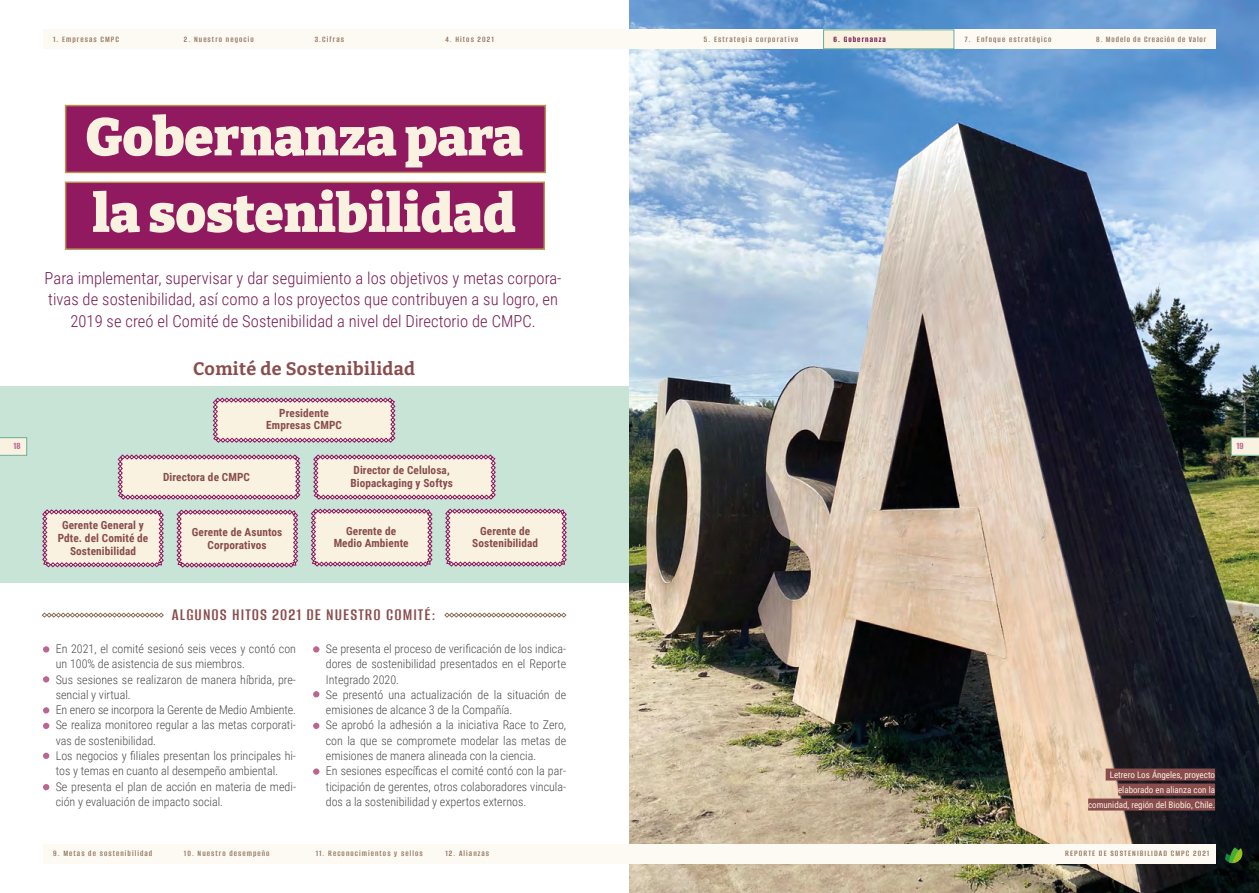
<style>
.page{position:relative;width:1259px;height:893px;background:#fff}
.page>*{position:absolute;margin:0;border:0;box-sizing:border-box;transform-origin:0 0}
.t1{font:900 52.5px/76.5px "Bitter";color:#f9f2e0}
.t2{font:600 18px "Alumni Sans";letter-spacing:.06em;color:#8a4d4d}
.t3{font:700 18px "Bitter";letter-spacing:.025em;color:#8a4d4d}
.t4{font:300 16.5px/21.8px "Roboto Condensed";letter-spacing:.005em;color:#751850;text-align:center}
.t5{font:300 12px/15.3px "Roboto Condensed";color:#4a4a49}
.t6{font:700 11.25px/12.8px "Roboto Condensed";letter-spacing:.01em;color:#8a4d4d;text-align:center}
.t7{font:700 10.5px "Alumni Sans";color:#bb6590}
.t8{font:600 9px "Alumni Sans";letter-spacing:.12em;color:#90725d}
.t9{font:9px/15px "Roboto Condensed";color:#f9f2e0;text-align:right}
.t10{font:600 9px "Alumni Sans";letter-spacing:.1em;color:#90725d}
.t11{font:700 9px "Alumni Sans";letter-spacing:.12em;color:#751850}
</style>
<div class="page">
<div style="left:43px;top:30px;width:586px;height:19px;background:#fdfaf3"></div>
<div style="left:0;top:386px;width:629px;height:196px;background:#c8e4d6"></div>
<svg style="left:42px;top:509px;width:122px;height:58px;background:#e9d7d0"></svg>
<svg style="left:177px;top:510px;width:121px;height:58px;background:#e9d7d0"></svg>
<svg style="left:311px;top:509px;width:121px;height:58px;background:#e9d7d0"></svg>
<svg style="left:445px;top:509px;width:122px;height:58px;background:#e9d7d0"></svg>
<svg style="left:118px;top:454px;width:182px;height:46px;background:#e7d4ce"></svg>
<svg style="left:313px;top:454px;width:183px;height:46px;background:#e7d4ce"></svg>
<svg style="left:213px;top:398px;width:182px;height:45px;background:#e8d5ce"></svg>
<div style="left:65px;top:105px;width:481px;height:68px;background:#911960;border:2px solid #b8914e"></div>
<div style="left:65px;top:182px;width:480px;height:68px;background:#911960;border:2px solid #b8914e"></div>
<div style="left:43px;top:844px;width:586px;height:19px;background:#fdfaf3"></div>
<svg style="left:43px;top:646px;width:7px;height:7px"></svg>
<svg style="left:313px;top:646px;width:7px;height:7px"></svg>
<svg style="left:313px;top:691px;width:7px;height:7px"></svg>
<svg style="left:313px;top:722px;width:7px;height:7px"></svg>
<svg style="left:313px;top:768px;width:7px;height:7px"></svg>
<svg style="left:43px;top:676px;width:7px;height:7px"></svg>
<svg style="left:43px;top:707px;width:7px;height:7px"></svg>
<svg style="left:43px;top:722px;width:7px;height:7px"></svg>
<svg style="left:43px;top:752px;width:7px;height:7px"></svg>
<svg style="left:43px;top:784px;width:7px;height:7px"></svg>
<svg style="left:42px;top:613px;width:122px;height:5px"></svg>
<svg style="left:444px;top:613px;width:122px;height:5px"></svg>
<svg style="left:0;top:437px;width:27px;height:19px"></svg>
<img style="left:629px;top:0;width:630px;height:893px">
<svg style="left:1230px;top:437px;width:29px;height:19px"></svg>
<div style="left:1105px;top:768px;width:110px;height:12px;background:#8a4d4d"></div>
<div style="left:1118px;top:783px;width:97px;height:12px;background:#8a4d4d"></div>
<div style="left:1088px;top:798px;width:127px;height:12px;background:#8a4d4d"></div>
<div style="left:629px;top:30px;width:587px;height:19px;background:#fdfaf3"></div>
<svg style="left:822px;top:29px;width:133px;height:21px;background:#e4e7d8"></svg>
<div style="left:629px;top:844px;width:587px;height:19px;background:#fdfaf3"></div>
<svg style="left:1223px;top:847px;width:19px;height:16px"></svg>
<p class="t8" style="left:53px;top:35px;width:67px">1. Empresas CMPC</p>
<p class="t8" style="left:184px;top:35px;width:71px">2. Nuestro negocio</p>
<p class="t8" style="left:315px;top:35px;width:31px">3.Cifras</p>
<p class="t8" style="left:445px;top:35px;width:50px">4. Hitos 2021</p>
<p class="t7" style="left:13px;top:441px;width:9px">18</p>
<h1 class="t1" style="left:86px;top:98px;width:438px">Gobernanza para la sostenibilidad</h1>
<h3 class="t4" style="left:45px;top:266px;width:518px">Para implementar, supervisar y dar seguimiento a los objetivos y metas corpora&shy;tivas de sostenibilidad, así como a los proyectos que contribuyen a su logro, en<br>2019 se creó el Comité de Sostenibilidad a nivel del Directorio de CMPC.</h3>
<h2 class="t3" style="left:193px;top:357px;width:224px">Comité de Sostenibilidad</h2>
<p class="t6" style="left:163px;top:470px;width:88px">Directora de CMPC</p>
<p class="t6" style="left:266px;top:406px;width:77px">Presidente<br>Empresas CMPC</p>
<p class="t6" style="left:350px;top:463px;width:104px;text-align:left">Director de Celulosa,<br>Biopackaging y Softys</p>
<p class="t6" style="left:58px;top:519px;width:92px">Gerente General y<br>Pdte. del Comité de<br>Sostenibilidad</p>
<p class="t6" style="left:192px;top:525px;width:92px">Gerente de Asuntos<br>Corporativos</p>
<p class="t6" style="left:334px;top:524px;width:76px">Gerente de<br>Medio Ambiente</p>
<p class="t6" style="left:472px;top:524px;width:67px">Gerente de<br>Sostenibilidad</p>
<h2 class="t2" style="left:172px;top:606px;width:265px">ALGUNOS HITOS 2021 DE NUESTRO COMITÉ:</h2>
<p class="t5" style="left:56px;top:641px;width:242px">En 2021, el comité sesionó seis veces y contó con un 100% de asistencia de sus miembros.<br>Sus sesiones se realizaron de manera híbrida, pre&shy;sencial y virtual.<br>En enero se incorpora la Gerente de Medio Ambiente.<br>Se realiza monitoreo regular a las metas corporati&shy;vas de sostenibilidad.<br>Los negocios y filiales presentan los principales hi&shy;tos y temas en cuanto al desempeño ambiental.<br>Se presenta el plan de acción en materia de medi&shy;ción y evaluación de impacto social.</p>
<p class="t5" style="left:326px;top:641px;width:242px">Se presenta el proceso de verificación de los indica&shy;dores de sostenibilidad presentados en el Reporte Integrado 2020.<br>Se presentó una actualización de la situación de emisiones de alcance 3 de la Compañía.<br>Se aprobó la adhesión a la iniciativa Race to Zero, con la que se compromete modelar las metas de emisiones de manera alineada con la ciencia.<br>En sesiones específicas el comité contó con la par&shy;ticipación de gerentes, otros colaboradores vincula&shy;dos a la sostenibilidad y expertos externos.</p>
<p class="t8" style="left:53px;top:849px;width:101px">9. Metas de sostenibilidad</p>
<p class="t8" style="left:184px;top:849px;width:87px">10. Nuestro desempeño</p>
<p class="t8" style="left:316px;top:849px;width:108px">11. Reconocimientos y sellos</p>
<p class="t8" style="left:445px;top:849px;width:45px">12. Alianzas</p>
<p class="t8" style="left:704px;top:35px;width:96px">5. Estrategia corporativa</p>
<p class="t11" style="left:833px;top:35px;width:54px">6. Gobernanza</p>
<p class="t8" style="left:964px;top:35px;width:88px">7. Enfoque estratégico</p>
<p class="t10" style="left:1096px;top:35px;width:111px">8. Modelo de Creación de Valor</p>
<p class="t7" style="left:1236px;top:441px;width:9px">19</p>
<p class="t9" style="left:1088px;top:766px;width:128px">Letrero Los Ángeles, proyecto elaborado en alianza con la comunidad, región del Biobío, Chile.</p>
<p class="t8" style="left:1065px;top:849px;width:145px">REPORTE DE SOSTENIBILIDAD CMPC 2021</p>
</div>
